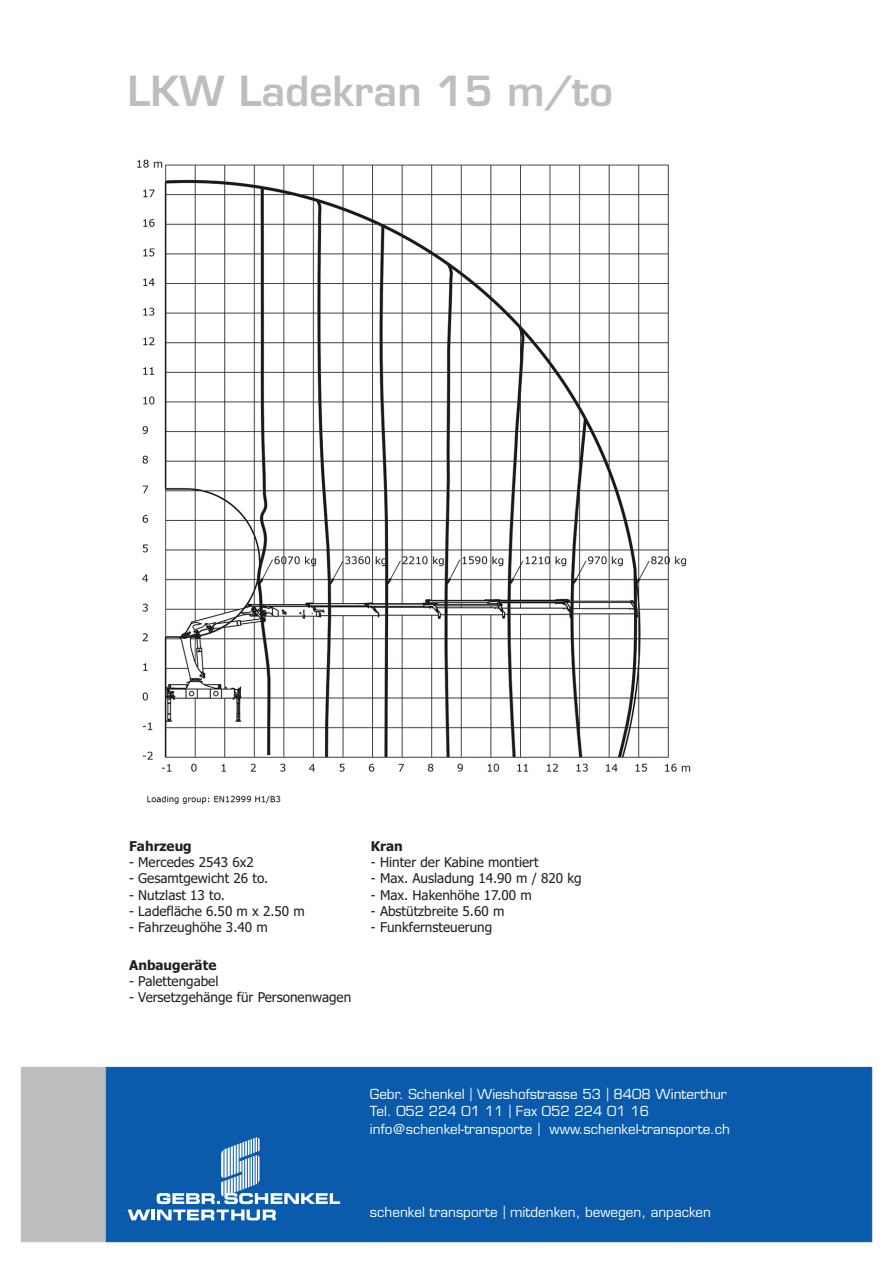
<style>
.page{position:relative;width:893px;height:1263px;background:#fff}
.page>*{position:absolute;margin:0;border:0;box-sizing:border-box;transform-origin:0 0}
.t1{font:600 40.5px "Eurostile LT Std";color:#bdbebe}
.t2{font:13.5px "Tahoma";color:#231f20}
.t3{font:13.5px/18px "Eurostile LT Std";color:#fff}
.t4{font:700 13.5px "Tahoma";color:#231f20}
</style>
<div class="page">
<div style="left:21px;top:1067px;width:84px;height:175px;background:#bdbebe"></div>
<div style="left:105px;top:1066px;width:768px;height:176px;background:#0a5bab"></div>
<svg style="left:128px;top:1209px;width:22px;height:11px"></svg>
<hr style="left:151px;top:1209px;width:4px;height:11px;background:#fff">
<svg style="left:157px;top:1137px;width:183px;height:83px;background:#3879ba"></svg>
<img style="left:137px;top:159px;width:554px;height:646px">
<svg style="left:504px;top:1206px;width:1px;height:13px"></svg>
<svg style="left:510px;top:1105px;width:1px;height:14px"></svg>
<svg style="left:539px;top:1123px;width:1px;height:13px"></svg>
<svg style="left:471px;top:1087px;width:1px;height:14px"></svg>
<svg style="left:607px;top:1087px;width:1px;height:14px"></svg>
<h1 class="t1" style="left:128px;top:76px;width:487px">LKW Ladekran 15 m/to</h1>
<p class="t4" style="left:129px;top:840px;width:64px">Fahrzeug</p>
<p class="t2" style="left:129px;top:857px;width:126px">- Mercedes 2543 6x2</p>
<p class="t2" style="left:129px;top:873px;width:141px">- Gesamtgewicht 26 to.</p>
<p class="t2" style="left:129px;top:889px;width:97px">- Nutzlast 13 to.</p>
<p class="t2" style="left:129px;top:905px;width:177px">- Ladefläche 6.50 m x 2.50 m</p>
<p class="t2" style="left:129px;top:922px;width:140px">- Fahrzeughöhe 3.40 m</p>
<p class="t4" style="left:129px;top:959px;width:89px">Anbaugeräte</p>
<p class="t2" style="left:129px;top:976px;width:91px">- Palettengabel</p>
<p class="t2" style="left:129px;top:992px;width:224px">- Versetzgehänge für Personenwagen</p>
<p class="t4" style="left:371px;top:840px;width:33px">Kran</p>
<p class="t2" style="left:371px;top:857px;width:169px">- Hinter der Kabine montiert</p>
<p class="t2" style="left:371px;top:873px;width:212px">- Max. Ausladung 14.90 m / 820 kg</p>
<p class="t2" style="left:371px;top:889px;width:162px">- Max. Hakenhöhe 17.00 m</p>
<p class="t2" style="left:371px;top:905px;width:135px">- Abstützbreite 5.60 m</p>
<p class="t2" style="left:371px;top:922px;width:123px">- Funkfernsteuerung</p>
<p class="t3" style="left:477px;top:1086px;width:251px">Wieshofstrasse 53 8408 Winterthur</p>
<p class="t3" style="left:370px;top:1086px;width:281px">Gebr. Schenkel<br>Tel. 052 224 01 11 Fax 052 224 01 16 info@schenkel-transporte</p>
<p class="t3" style="left:550px;top:1122px;width:182px">www.schenkel-transporte.ch</p>
<p class="t3" style="left:370px;top:1205px;width:343px">schenkel transporte mitdenken, bewegen, anpacken</p>
</div>
